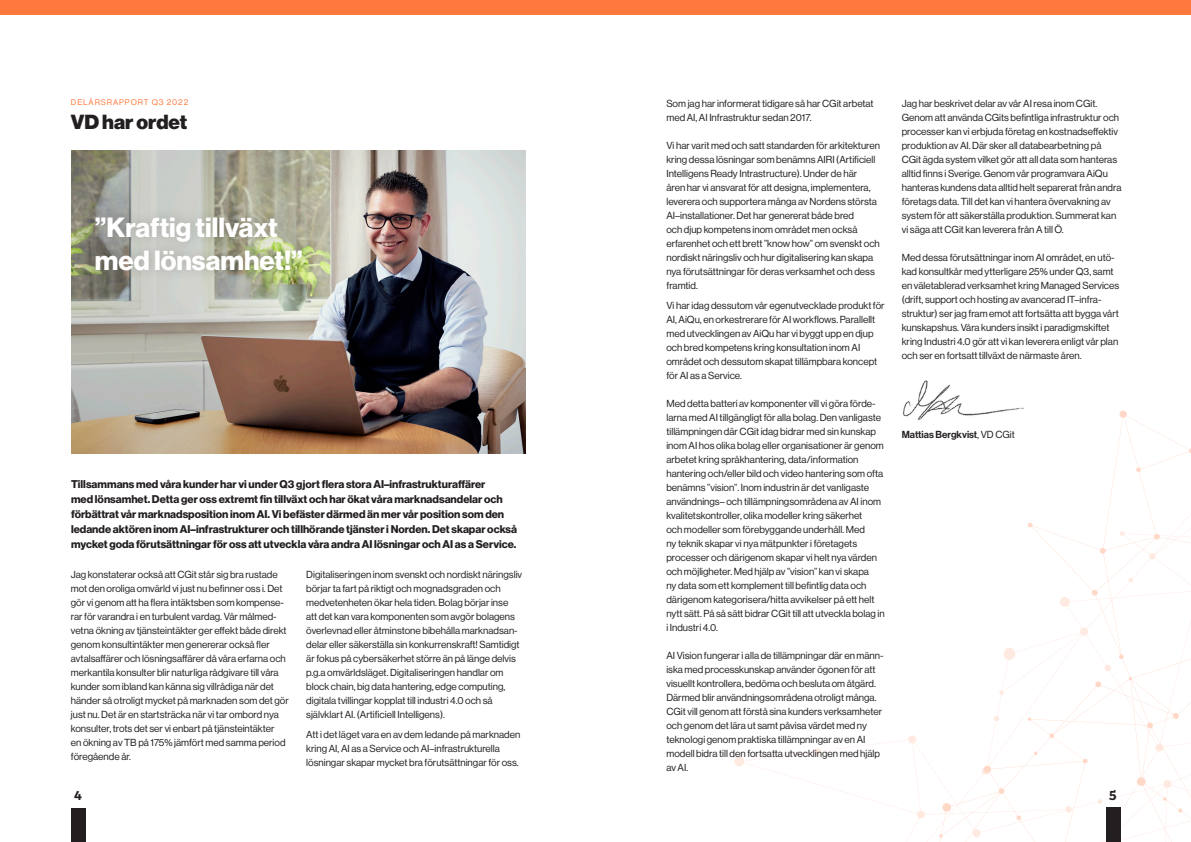
<style>
.page{position:relative;width:1191px;height:842px;background:#fff}
.page>*{position:absolute;margin:0;border:0;box-sizing:border-box;transform-origin:0 0}
.Mellanrubrik{font:27.2px/32.7px "N Haas Grotesk DS Pro 75 Bd";color:#fff}
.Rubrik_1{font:20px "N Haas Grotesk DS Pro 95 Blk";color:#231f20}
.t1{font:700 14px "Adelle";color:#231f20}
.Ingress{font:11px/15px "N Haas Grotesk DS Pro 75 Bd";color:#231f20}
.Bröd{font:10px/14px "N Haas Grotesk DS Pro 55 Rg";color:#231f20}
.Bröd-2{font:10px "N Haas Grotesk DS Pro 65 Md";color:#231f20}
.t2{font:8px "N Haas Grotesk DS Pro 55 Rg";letter-spacing:.115em;color:#ff783c}
.s1{font-family:"N Haas Grotesk DS Pro 55 Rg"}
</style>
<div class="page">
<div style="left:0;top:0;width:595px;height:15px;background:#ff783c"></div>
<div style="left:595px;top:0;width:596px;height:15px;background:#ff783c"></div>
<svg style="left:734px;top:410px;width:457px;height:432px"></svg>
<div style="left:71px;top:808px;width:14px;height:34px;background:#231f20"></div>
<img style="left:901px;top:380px;width:127px;height:46px">
<div style="left:1106px;top:808px;width:14px;height:34px;background:#231f20"></div>
<img style="left:71px;top:150px;width:454px;height:303px">
<div style="left:87px;top:205px;width:230px;height:77px;background:#231f20;opacity:.12"></div>
<p class="t2" style="left:71px;top:98px;width:119px">DELÅRSRAPPORT Q3 2022</p>
<p class="Rubrik_1" style="left:71px;top:111px;width:118px">VD har ordet</p>
<p class="Mellanrubrik" style="left:95px;top:212px;width:209px">”Kraftig tillväxt med lönsamhet!”</p>
<p class="Ingress" style="left:71px;top:477px;width:447px">Tillsammans med våra kunder har vi under Q3 gjort flera stora AI–infrastrukturaffärer<br>med lönsamhet. Detta ger oss extremt fin tillväxt och har ökat våra marknadsandelar och förbättrat vår marknadsposition inom AI. Vi befäster därmed än mer vår position som den ledande aktören inom AI–infrastrukturer och tillhörande tjänster i Norden. Det skapar också mycket goda förutsättningar för oss att utveckla våra andra AI lösningar och AI as a Service.</p>
<p class="Bröd" style="left:71px;top:568px;width:219px">Jag konstaterar också att CGit står sig bra rustade mot den oroliga omvärld vi just nu befinner oss i. Det gör vi genom att ha flera intäktsben som kompense&shy;rar för varandra i en turbulent vardag. Vår målmed&shy;vetna ökning av tjänsteintäkter ger effekt både direkt genom konsultintäkter men genererar också fler avtalsaffärer och lösningsaffärer då våra erfarna och merkantila konsulter blir naturliga rådgivare till våra kunder som ibland kan känna sig villrådiga när det händer så otroligt mycket på marknaden som det gör just nu. Det är en startsträcka när vi tar ombord nya konsulter, trots det ser vi enbart på tjänsteintäkter<br>en ökning av TB på 175% jämfört med samma period föregående år.</p>
<p class="Bröd" style="left:306px;top:568px;width:217px">Digitaliseringen inom svenskt och nordiskt näringsliv börjar ta fart på riktigt och mognadsgraden och medvetenheten ökar hela tiden. Bolag börjar inse<br>att det kan vara komponenten som avgör bolagens överlevnad eller åtminstone bibehålla marknadsan&shy;delar eller säkerställa sin konkurrenskraft! Samtidigt är fokus på cybersäkerhet större än på länge delvis p.g.a omvärldsläget. Digitaliseringen handlar om block chain, big data hantering, edge computing, digitala tvillingar kopplat till industri 4.0 och så självklart AI. (Artificiell Intelligens).</p>
<p class="Bröd" style="left:306px;top:727px;width:216px">Att i det läget vara en av dem ledande på marknaden kring AI, AI as a Service och AI–infrastrukturella lösningar skapar mycket bra förutsättningar för oss.</p>
<p class="t1" style="left:74px;top:785px;width:9px">4</p>
<p class="Bröd" style="left:666px;top:97px;width:209px">Som jag har informerat tidigare så har CGit arbetat med AI, AI Infrastruktur sedan 2017.</p>
<p class="Bröd" style="left:666px;top:139px;width:215px">Vi har varit med och satt standarden för arkitekturen kring dessa lösningar som benämns AIRI (Artificiell Intelligens Ready Intrastructure). Under de här<br>åren har vi ansvarat för att designa, implementera, leverera och supportera många av Nordens största AI–installationer. Det har genererat både bred<br>och djup kompetens inom området men också erfarenhet och ett brett ”know how” om svenskt och nordiskt näringsliv och hur digitalisering kan skapa nya förutsättningar för deras verksamhet och dess framtid.</p>
<p class="Bröd" style="left:666px;top:298px;width:220px">Vi har idag dessutom vår egenutvecklade produkt för AI, AiQu, en orkestrerare för AI workflows. Parallellt med utvecklingen av AiQu har vi byggt upp en djup och bred kompetens kring konsultation inom AI området och dessutom skapat tillämpbara koncept för AI as a Service.</p>
<p class="Bröd" style="left:666px;top:396px;width:220px">Med detta batteri av komponenter vill vi göra förde&shy;larna med AI tillgängligt för alla bolag. Den vanligaste tillämpningen där CGit idag bidrar med sin kunskap inom AI hos olika bolag eller organisationer är genom arbetet kring språkhantering, data/information hantering och/eller bild och video hantering som ofta benämns ”vision”. Inom industrin är det vanligaste användnings– och tillämpningsområdena av AI inom kvalitetskontroller, olika modeller kring säkerhet<br>och modeller som förebyggande underhåll. Med<br>ny teknik skapar vi nya mätpunkter i företagets processer och därigenom skapar vi helt nya värden och möjligheter. Med hjälp av ”vision” kan vi skapa<br>ny data som ett komplement till befintlig data och därigenom kategorisera/hitta avvikelser på ett helt nytt sätt. På så sätt bidrar CGit till att utveckla bolag in i Industri 4.0.</p>
<p class="Bröd" style="left:666px;top:648px;width:219px">AI Vision fungerar i alla de tillämpningar där en männ&shy;iska med processkunskap använder ögonen för att visuellt kontrollera, bedöma och besluta om åtgärd.<br>Därmed blir användningsområdena otroligt många.<br>CGit vill genom att förstå sina kunders verksamheter och genom det lära ut samt påvisa värdet med ny teknologi genom praktiska tillämpningar av en AI modell bidra till den fortsatta utvecklingen med hjälp av AI.</p>
<p class="Bröd" style="left:901px;top:97px;width:221px">Jag har beskrivet delar av vår AI resa inom CGit.<br>Genom att använda CGits befintliga infrastruktur och processer kan vi erbjuda företag en kostnadseffektiv produktion av AI. Där sker all databearbetning på CGit ägda system vilket gör att all data som hanteras alltid finns i Sverige. Genom vår programvara AiQu hanteras kundens data alltid helt separerat från andra företags data. Till det kan vi hantera övervakning av system för att säkerställa produktion. Summerat kan vi säga att CGit kan leverera från A till Ö.</p>
<p class="Bröd" style="left:901px;top:251px;width:219px">Med dessa förutsättningar inom AI området, en utö&shy;kad konsultkår med ytterligare 25% under Q3, samt en väletablerad verksamhet kring Managed Services (drift, support och hosting av avancerad IT–infra&shy;struktur) ser jag fram emot att fortsätta att bygga vårt kunskapshus. Våra kunders insikt i paradigmskiftet kring Industri 4.0 gör att vi kan leverera enligt vår plan och ser en fortsatt tillväxt de närmaste åren.</p>
<p class="Bröd-2" style="left:901px;top:429px;width:115px">Mattias Bergkvist<span class="s1">, VD CGit</span></p>
<p class="t1" style="left:1109px;top:785px;width:9px">5</p>
</div>
